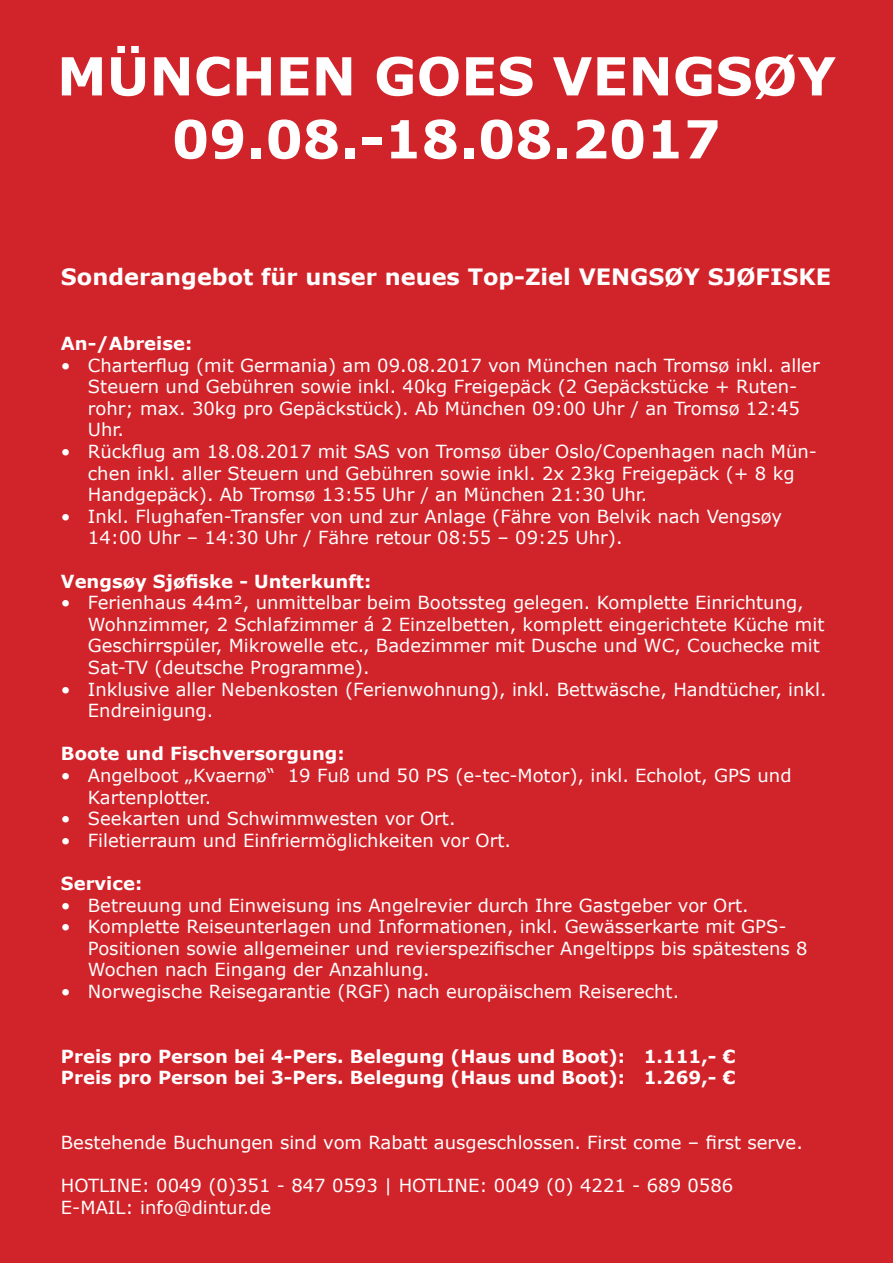
<style>
.page{position:relative;width:893px;height:1263px;background:#d1232a}
.page>*{position:absolute;margin:0;border:0;box-sizing:border-box;transform-origin:0 0}
.t1{font:700 52.5px/63px "Verdana";color:#fff;text-align:center}
.t2{font:700 22.5px "Verdana";color:#fff}
.t3{font:18px/21.6px "Verdana";color:#fff}
.t4{font:700 18px/21.6px "Verdana";color:#fff}
</style>
<div class="page">
<h1 class="t1" style="left:57px;top:44px;width:780px">München goes Vengsøy<br>09.08.-18.08.2017</h1>
<p class="t2" style="left:61px;top:261px;width:772px">Sonderangebot für unser neues Top-Ziel Vengsøy Sjøfiske</p>
<p class="t4" style="left:61px;top:332px;width:133px">An-/Abreise:</p>
<p class="t3" style="left:88px;top:354px;width:733px;text-indent:-27px">• Charterflug (mit Germania) am 09.08.2017 von München nach Tromsø inkl. aller Steuern und Gebühren sowie inkl. 40kg Freigepäck (2 Gepäckstücke + Ruten&shy;rohr; max. 30kg pro Gepäckstück). Ab München 09:00 Uhr / an Tromsø 12:45<br>Uhr.</p>
<p class="t3" style="left:88px;top:440px;width:730px;text-indent:-27px">• Rückflug am 18.08.2017 mit SAS von Tromsø über Oslo/Copenhagen nach Mün&shy;chen inkl. aller Steuern und Gebühren sowie inkl. 2x 23kg Freigepäck (+ 8 kg<br>Handgepäck). Ab Tromsø 13:55 Uhr / an München 21:30 Uhr.</p>
<p class="t3" style="left:88px;top:505px;width:696px;text-indent:-27px">• Inkl. Flughafen-Transfer von und zur Anlage (Fähre von Belvik nach Vengsøy<br>14:00 Uhr – 14:30 Uhr / Fähre retour 08:55 – 09:25 Uhr).</p>
<p class="t4" style="left:61px;top:570px;width:312px">Vengsøy Sjøfiske - Unterkunft:</p>
<p class="t3" style="left:88px;top:592px;width:738px;text-indent:-27px">• Ferienhaus 44m², unmittelbar beim Bootssteg gelegen. Komplette Einrichtung, Wohnzimmer, 2 Schlafzimmer á 2 Einzelbetten, komplett eingerichtete Küche mit Geschirrspüler, Mikrowelle etc., Badezimmer mit Dusche und WC, Couchecke mit Sat-TV (deutsche Programme).</p>
<p class="t3" style="left:88px;top:678px;width:740px;text-indent:-27px">• Inklusive aller Nebenkosten (Ferienwohnung), inkl. Bettwäsche, Handtücher, inkl.<br>Endreinigung.</p>
<p class="t4" style="left:61px;top:743px;width:285px">Boote und Fischversorgung:</p>
<p class="t3" style="left:88px;top:764px;width:705px;text-indent:-27px">• Angelboot „Kvaernø“ 19 Fuß und 50 PS (e-tec-Motor), inkl. Echolot, GPS und<br>Kartenplotter.</p>
<p class="t3" style="left:61px;top:808px;width:396px">• Seekarten und Schwimmwesten vor Ort.</p>
<p class="t3" style="left:61px;top:829px;width:452px">• Filetierraum und Einfriermöglichkeiten vor Ort.</p>
<p class="t4" style="left:61px;top:872px;width:83px">Service:</p>
<p class="t3" style="left:61px;top:894px;width:689px">• Betreuung und Einweisung ins Angelrevier durch Ihre Gastgeber vor Ort.</p>
<p class="t3" style="left:88px;top:916px;width:721px;text-indent:-27px">• Komplette Reiseunterlagen und Informationen, inkl. Gewässerkarte mit GPS-<br>Positionen sowie allgemeiner und revierspezifischer Angeltipps bis spätestens 8<br>Wochen nach Eingang der Anzahlung.</p>
<p class="t3" style="left:61px;top:980px;width:620px">• Norwegische Reisegarantie (RGF) nach europäischem Reiserecht.</p>
<p class="t4" style="left:61px;top:1045px;width:676px">Preis pro Person bei 4-Pers. Belegung (Haus und Boot): 1.111,- €<br>Preis pro Person bei 3-Pers. Belegung (Haus und Boot): 1.269,- €</p>
<p class="t3" style="left:61px;top:1132px;width:743px">Bestehende Buchungen sind vom Rabatt ausgeschlossen. First come – first serve.</p>
<p class="t3" style="left:61px;top:1175px;width:674px">HOTLINE: 0049 (0)351 - 847 0593 | HOTLINE: 0049 (0) 4221 - 689 0586<br>E-MAIL: info@dintur.de</p>
</div>
